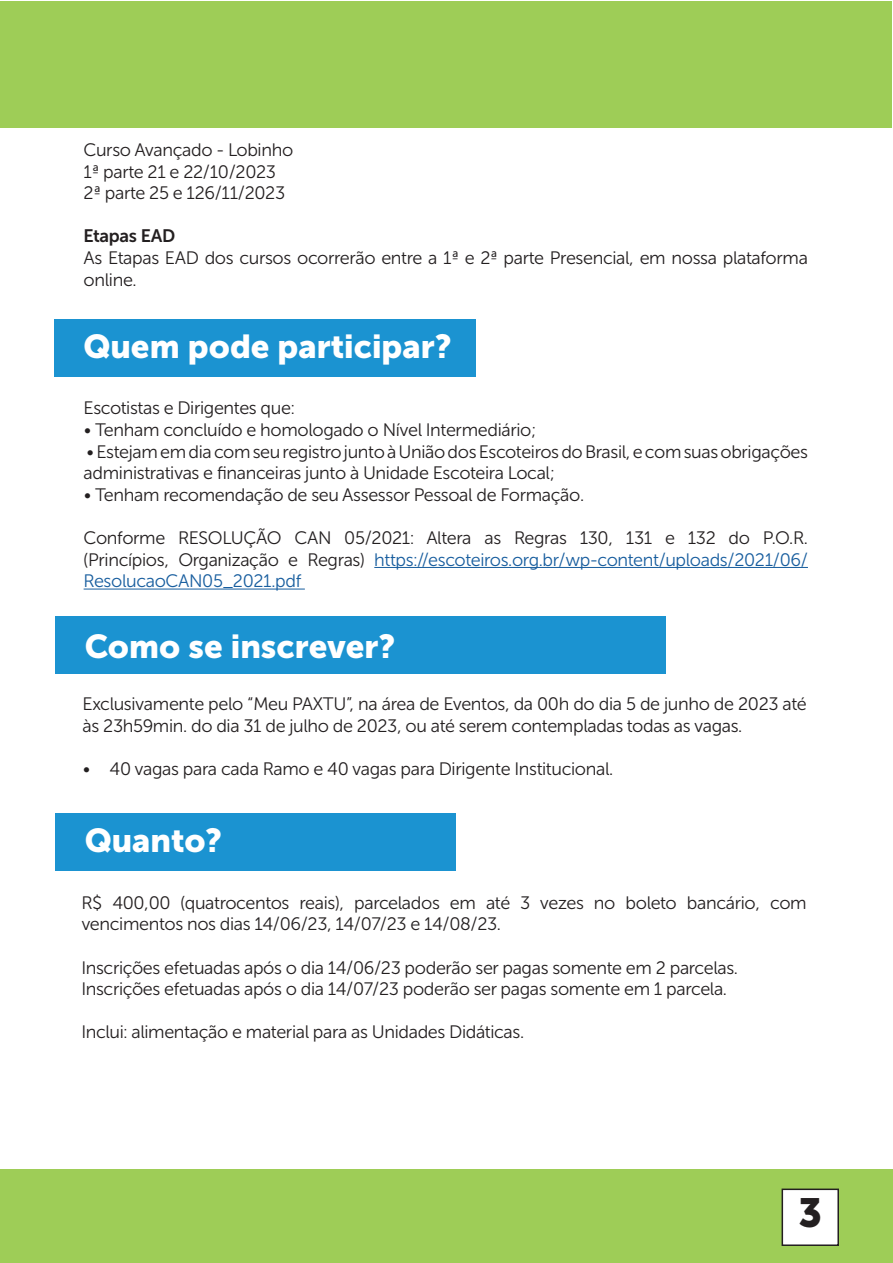
<style>
.page{position:relative;width:893px;height:1263px;background:#fff}
.page>*{position:absolute;margin:0;border:0;box-sizing:border-box;transform-origin:0 0}
.t1{font:40.5px "Museo Sans Cyrl 900";color:#231f20}
.t2{font:33px "Museo Sans Cyrl 900";color:#fff}
.t3{font:18px/21.6px "Museo Sans Cyrl 300";letter-spacing:-.02em;color:#231f20}
.t4{font:18px "Museo Sans Cyrl 700";letter-spacing:-.02em;color:#231f20}
.s1{color:#175d9e}
</style>
<div class="page">
<div style="left:0;top:1169px;width:893px;height:94px;background:#9ecd57"></div>
<div style="left:0;top:2px;width:891px;height:126px;background:#9ecd57"></div>
<div style="left:782px;top:1189px;width:56px;height:56px;background:#fff"></div>
<div style="left:782px;top:1188px;width:57px;height:58px;border:2px solid #231f20"></div>
<div style="left:54px;top:319px;width:421px;height:58px;background:#1b93d1"></div>
<hr style="left:374px;top:567px;width:434px;height:1px;background:#175d9e">
<hr style="left:84px;top:589px;width:221px;height:1px;background:#175d9e">
<div style="left:55px;top:814px;width:401px;height:57px;background:#1b93d1"></div>
<div style="left:55px;top:616px;width:610px;height:58px;background:#1b93d1"></div>
<p class="t3" style="left:84px;top:139px;width:211px">Curso Avançado - Lobinho</p>
<p class="t3" style="left:84px;top:161px;width:194px">1ª parte 21 e 22/10/2023</p>
<p class="t3" style="left:84px;top:182px;width:203px">2ª parte 25 e 126/11/2023</p>
<p class="t4" style="left:84px;top:226px;width:93px">Etapas EAD</p>
<p class="t3" style="left:84px;top:247px;width:726px">As Etapas EAD dos cursos ocorrerão entre a 1ª e 2ª parte Presencial, em nossa plataforma online.</p>
<p class="t2" style="left:84px;top:327px;width:369px">Quem pode participar?</p>
<p class="t3" style="left:84px;top:398px;width:213px">Escotistas e Dirigentes que:</p>
<p class="t3" style="left:84px;top:419px;width:454px">• Tenham concluído e homologado o Nível Intermediário;</p>
<p class="t3" style="left:84px;top:441px;width:726px">• Estejam em dia com seu registro junto à União dos Escoteiros do Brasil, e com suas obrigações administrativas e financeiras junto à Unidade Escoteira Local;</p>
<p class="t3" style="left:84px;top:484px;width:502px">• Tenham recomendação de seu Assessor Pessoal de Formação.</p>
<p class="t3" style="left:84px;top:527px;width:726px;text-align:justify">Conforme RESOLUÇÃO CAN 05/2021: Altera as Regras 130, 131 e 132 do P.O.R. (Princípios, Organização e Regras) <span class="s1">https://escoteiros.org.br/wp-content/uploads/2021/06/ ResolucaoCAN05_2021.pdf</span></p>
<p class="t2" style="left:85px;top:627px;width:312px">Como se inscrever?</p>
<p class="t3" style="left:83px;top:693px;width:726px">Exclusivamente pelo “Meu PAXTU”, na área de Eventos, da 00h do dia 5 de junho de 2023 até às 23h59min. do dia 31 de julho de 2023, ou até serem contempladas todas as vagas.</p>
<p class="t3" style="left:83px;top:758px;width:532px">• 40 vagas para cada Ramo e 40 vagas para Dirigente Institucional.</p>
<p class="t2" style="left:85px;top:822px;width:139px">Quanto?</p>
<p class="t3" style="left:81px;top:892px;width:727px">R$ 400,00 (quatrocentos reais), parcelados em até 3 vezes no boleto bancário, com vencimentos nos dias 14/06/23, 14/07/23 e 14/08/23.</p>
<p class="t3" style="left:81px;top:957px;width:658px">Inscrições efetuadas após o dia 14/06/23 poderão ser pagas somente em 2 parcelas.</p>
<p class="t3" style="left:81px;top:978px;width:647px">Inscrições efetuadas após o dia 14/07/23 poderão ser pagas somente em 1 parcela.</p>
<p class="t3" style="left:81px;top:1021px;width:444px">Inclui: alimentação e material para as Unidades Didáticas.</p>
<h1 class="t1" style="left:798px;top:1190px;width:25px">3</h1>
</div>
